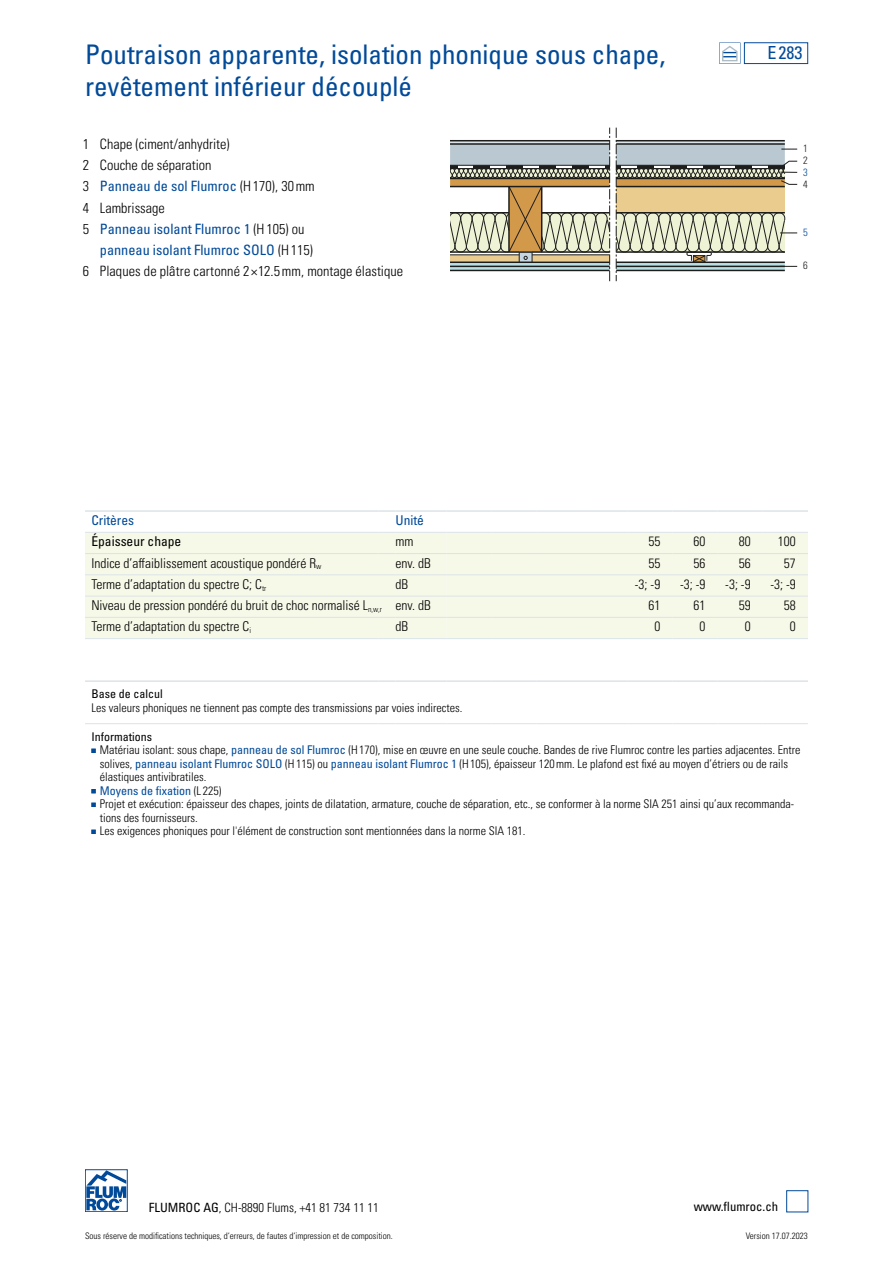
<style>
.page{position:relative;width:893px;height:1263px;background:#fff}
.page>*{position:absolute;margin:0;border:0;box-sizing:border-box;transform-origin:0 0}
.t1{font:condensed 27px/32.4px "Univers LT Pro";color:#004a99}
.t2{font:condensed 18px "Univers LT Pro";color:#004a99}
.t3{font:300 condensed 14.25px "Univers LT Pro";color:#000}
.t4{font:condensed 14.25px "Univers LT Pro";color:#004a99}
.t5{font:300 condensed 13.5px "Univers LT Pro";color:#000}
.t6{font:condensed 13.5px "Univers LT Pro";color:#000}
.t7{font:condensed 13.5px "Univers LT Pro";color:#004a99}
.t8{font:300 condensed 12.75px "Univers LT Pro";color:#000}
.t9{font:condensed 12.75px "Univers LT Pro";color:#000}
.t10{font:300 condensed 12px/13.5px "Univers LT Pro";color:#000}
.t11{font:condensed 12px "Univers LT Pro";color:#000}
.t12{font:300 condensed 10.5px/12px "Univers LT Pro";color:#1d1e1c}
.t13{font:300 condensed 10.5px "Univers LT Pro";color:#004a99}
.t14{font:300 condensed 9px "Univers LT Pro";color:#000}
.s1{font-weight:300;color:#000}
.s2{font-weight:400}
.s3{font-weight:400;color:#004a99}
</style>
<div class="page">
<div style="left:744px;top:43px;width:64px;height:21px;border:1px solid #004a99"></div>
<div style="left:85px;top:1169px;width:43px;height:43px;border:1px solid #004a99"></div>
<svg style="left:86px;top:1170px;width:40px;height:40px"></svg>
<div style="left:786px;top:1190px;width:22px;height:22px;border:1px solid #004a99"></div>
<svg style="left:719px;top:43px;width:21px;height:21px"></svg>
<svg style="left:450px;top:128px;width:348px;height:153px"></svg>
<div style="left:693px;top:255px;width:12px;height:7px;border:1px solid #1d1d1c"></div>
<div style="left:686px;top:252px;width:26px;height:4px;border:1px solid #1d1d1c;border-radius:2px"></div>
<hr style="left:85px;top:510px;width:293px;height:2px;background:#dce3e8">
<svg style="left:378px;top:510px;width:17px;height:2px"></svg>
<hr style="left:395px;top:510px;width:51px;height:2px;background:#dce3e8">
<hr style="left:446px;top:510px;width:46px;height:2px;background:#dce3e8">
<hr style="left:492px;top:510px;width:45px;height:2px;background:#dce3e8">
<hr style="left:537px;top:510px;width:45px;height:2px;background:#dce3e8">
<hr style="left:582px;top:510px;width:45px;height:2px;background:#dce3e8">
<hr style="left:627px;top:510px;width:45px;height:2px;background:#dce3e8">
<hr style="left:672px;top:510px;width:46px;height:2px;background:#dce3e8">
<hr style="left:718px;top:510px;width:45px;height:2px;background:#dce3e8">
<hr style="left:763px;top:510px;width:45px;height:2px;background:#dce3e8">
<hr style="left:85px;top:680px;width:293px;height:2px;background:#dce3e8">
<svg style="left:378px;top:680px;width:17px;height:2px"></svg>
<hr style="left:395px;top:680px;width:51px;height:2px;background:#dce3e8">
<hr style="left:446px;top:680px;width:46px;height:2px;background:#dce3e8">
<hr style="left:492px;top:680px;width:45px;height:2px;background:#dce3e8">
<hr style="left:537px;top:680px;width:45px;height:2px;background:#dce3e8">
<hr style="left:582px;top:680px;width:45px;height:2px;background:#dce3e8">
<hr style="left:627px;top:680px;width:45px;height:2px;background:#dce3e8">
<hr style="left:672px;top:680px;width:46px;height:2px;background:#dce3e8">
<hr style="left:718px;top:680px;width:45px;height:2px;background:#dce3e8">
<hr style="left:763px;top:680px;width:45px;height:2px;background:#dce3e8">
<hr style="left:85px;top:723px;width:293px;height:1px;background:#dce3e8">
<svg style="left:378px;top:723px;width:17px;height:1px"></svg>
<hr style="left:395px;top:723px;width:51px;height:1px;background:#dce3e8">
<hr style="left:446px;top:723px;width:46px;height:1px;background:#dce3e8">
<hr style="left:492px;top:723px;width:45px;height:1px;background:#dce3e8">
<hr style="left:537px;top:723px;width:45px;height:1px;background:#dce3e8">
<hr style="left:582px;top:723px;width:45px;height:1px;background:#dce3e8">
<hr style="left:627px;top:723px;width:45px;height:1px;background:#dce3e8">
<hr style="left:672px;top:723px;width:46px;height:1px;background:#dce3e8">
<hr style="left:718px;top:723px;width:45px;height:1px;background:#dce3e8">
<hr style="left:763px;top:723px;width:45px;height:1px;background:#dce3e8">
<div style="left:85px;top:532px;width:723px;height:107px;background:#f6f9e8"></div>
<hr style="left:582px;top:617px;width:45px;height:1px;background:#dce3e8">
<hr style="left:582px;top:553px;width:45px;height:1px;background:#dce3e8">
<hr style="left:582px;top:575px;width:45px;height:1px;background:#dce3e8">
<hr style="left:627px;top:553px;width:45px;height:1px;background:#dce3e8">
<hr style="left:672px;top:553px;width:46px;height:1px;background:#dce3e8">
<hr style="left:718px;top:553px;width:45px;height:1px;background:#dce3e8">
<hr style="left:763px;top:553px;width:45px;height:1px;background:#dce3e8">
<hr style="left:627px;top:575px;width:45px;height:1px;background:#dce3e8">
<hr style="left:672px;top:575px;width:46px;height:1px;background:#dce3e8">
<hr style="left:718px;top:575px;width:45px;height:1px;background:#dce3e8">
<hr style="left:763px;top:575px;width:45px;height:1px;background:#dce3e8">
<hr style="left:627px;top:596px;width:45px;height:1px;background:#dce3e8">
<hr style="left:672px;top:596px;width:46px;height:1px;background:#dce3e8">
<hr style="left:718px;top:596px;width:45px;height:1px;background:#dce3e8">
<hr style="left:763px;top:596px;width:45px;height:1px;background:#dce3e8">
<hr style="left:627px;top:617px;width:45px;height:1px;background:#dce3e8">
<hr style="left:672px;top:617px;width:46px;height:1px;background:#dce3e8">
<hr style="left:718px;top:617px;width:45px;height:1px;background:#dce3e8">
<hr style="left:763px;top:617px;width:45px;height:1px;background:#dce3e8">
<svg style="left:91px;top:749px;width:5px;height:4px"></svg>
<svg style="left:91px;top:789px;width:5px;height:4px"></svg>
<svg style="left:91px;top:803px;width:5px;height:4px"></svg>
<svg style="left:91px;top:830px;width:5px;height:4px"></svg>
<h1 class="t1" style="left:85px;top:37px;width:582px">Poutraison apparente, isolation phonique sous chape, revêtement inférieur découplé</h1>
<p class="t3" style="left:83px;top:134px;width:148px">1 Chape (ciment/anhydrite)</p>
<p class="t3" style="left:83px;top:155px;width:130px">2 Couche de séparation</p>
<p class="t4" style="left:83px;top:177px;width:233px"><span class="s1">3</span> Panneau de sol Flumroc <span class="s1">(H170), 30mm</span></p>
<p class="t3" style="left:83px;top:198px;width:83px">4 Lambrissage</p>
<p class="t4" style="left:83px;top:220px;width:223px"><span class="s1">5</span> Panneau isolant Flumroc 1 <span class="s1">(H105) ou</span></p>
<p class="t4" style="left:100px;top:241px;width:215px">panneau isolant Flumroc SOLO <span class="s1">(H115)</span></p>
<p class="t3" style="left:83px;top:262px;width:322px">6 Plaques de plâtre cartonné 2 ×12.5mm, montage élastique</p>
<h2 class="t2" style="left:767px;top:41px;width:37px">E 283</h2>
<p class="t12" style="left:803px;top:142px;width:6px">1<br>2</p>
<p class="t13" style="left:803px;top:165px;width:6px">3</p>
<p class="t12" style="left:803px;top:178px;width:6px">4</p>
<p class="t13" style="left:803px;top:225px;width:6px">5</p>
<p class="t12" style="left:803px;top:259px;width:6px">6</p>
<p class="t7" style="left:91px;top:512px;width:44px">Critères</p>
<p class="t7" style="left:395px;top:512px;width:30px">Unité</p>
<p class="t6" style="left:91px;top:533px;width:91px">Épaisseur chape</p>
<p class="t5" style="left:395px;top:532px;width:20px">mm</p>
<p class="t5" style="left:648px;top:532px;width:13px">55</p>
<p class="t5" style="left:694px;top:532px;width:13px">60</p>
<p class="t5" style="left:739px;top:532px;width:13px">80</p>
<p class="t5" style="left:778px;top:532px;width:19px">100</p>
<p class="t5" style="left:91px;top:554px;width:231px">Indice d’affaiblissement acoustique pondéré R<sub>w</sub></p>
<p class="t5" style="left:395px;top:554px;width:37px">env. dB</p>
<p class="t5" style="left:648px;top:554px;width:13px">55</p>
<p class="t5" style="left:694px;top:554px;width:13px">56</p>
<p class="t5" style="left:739px;top:554px;width:13px">56</p>
<p class="t5" style="left:784px;top:554px;width:13px">57</p>
<p class="t5" style="left:91px;top:575px;width:177px">Terme d’adaptation du spectre C; C<sub>tr</sub></p>
<p class="t5" style="left:395px;top:575px;width:14px">dB</p>
<p class="t5" style="left:635px;top:575px;width:27px">-3; -9</p>
<p class="t5" style="left:680px;top:575px;width:27px">-3; -9</p>
<p class="t5" style="left:725px;top:575px;width:27px">-3; -9</p>
<p class="t5" style="left:770px;top:575px;width:27px">-3; -9</p>
<p class="t5" style="left:91px;top:596px;width:341px">Niveau de pression pondéré du bruit de choc normalisé L<sub>n,w,r</sub> env. dB</p>
<p class="t5" style="left:648px;top:596px;width:13px">61</p>
<p class="t5" style="left:694px;top:596px;width:13px">61</p>
<p class="t5" style="left:739px;top:596px;width:13px">59</p>
<p class="t5" style="left:784px;top:596px;width:13px">58</p>
<p class="t5" style="left:91px;top:617px;width:161px">Terme d’adaptation du spectre C<sub>i</sub></p>
<p class="t5" style="left:395px;top:617px;width:14px">dB</p>
<p class="t5" style="left:654px;top:617px;width:7px">0</p>
<p class="t5" style="left:700px;top:617px;width:7px">0</p>
<p class="t5" style="left:745px;top:617px;width:7px">0</p>
<p class="t5" style="left:790px;top:617px;width:7px">0</p>
<p class="t11" style="left:91px;top:686px;width:73px">Base de calcul</p>
<p class="t10" style="left:91px;top:700px;width:373px">Les valeurs phoniques ne tiennent pas compte des transmissions par voies indirectes.</p>
<p class="t10" style="left:100px;top:729px;width:702px;text-indent:-8px"><span class="s2">Informations<br></span>Matériau isolant: sous chape, <span class="s3">panneau de sol Flumroc</span> (H170), mise en œuvre en une seule couche. Bandes de rive Flumroc contre les parties adjacentes. Entre solives, <span class="s3">panneau isolant Flumroc SOLO</span> (H115) ou <span class="s3">panneau isolant Flumroc 1</span> (H105), épaisseur 120mm. Le plafond est fixé au moyen d’étriers ou de rails élastiques antivibratiles.<br><span class="s3">Moyens de fixation</span> (L 225)<br>Projet et exécution: épaisseur des chapes, joints de dilatation, armature, couche de séparation, etc., se conformer à la norme SIA 251 ainsi qu’aux recommanda&shy;tions des fournisseurs.<br>Les exigences phoniques pour l'élément de construction sont mentionnées dans la norme SIA 181.</p>
<p class="t8" style="left:149px;top:1199px;width:232px"><span class="s2">FLUMROC AG</span>, CH-8890 Flums, +41 81 734 11 11</p>
<p class="t9" style="left:694px;top:1198px;width:86px">www.flumroc.ch</p>
<p class="t14" style="left:85px;top:1230px;width:309px">Sous réserve de modifications techniques, d‘erreurs, de fautes d‘impression et de composition.</p>
<p class="t14" style="left:746px;top:1230px;width:64px">Version 17.07.2023</p>
</div>
